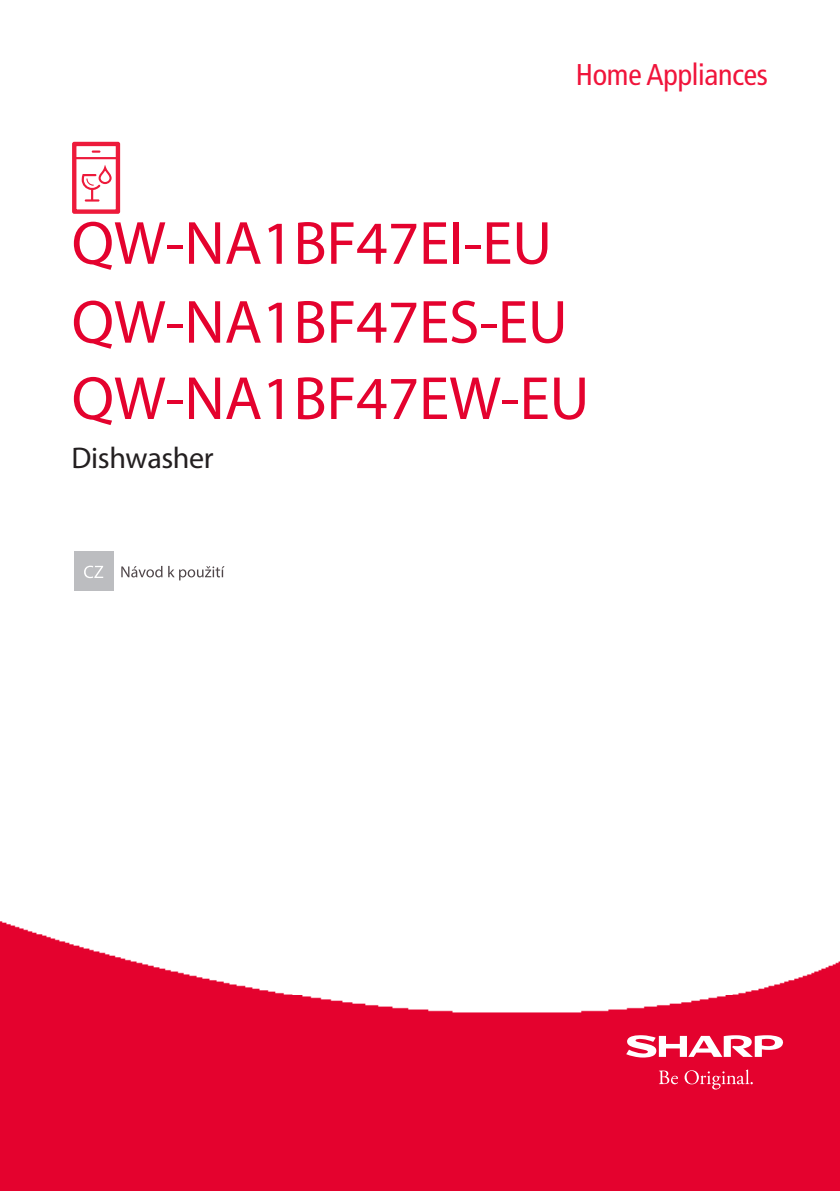
<style>
.page{position:relative;width:840px;height:1191px;background:#fff}
.page>*{position:absolute;margin:0;border:0;box-sizing:border-box;transform-origin:0 0}
.t1{font:61.4px/77.6px "Myriad Pro";letter-spacing:-.005em;color:#e4022e}
.t2{font:condensed 30px "Frutiger LT Com";letter-spacing:-.01em;color:#f0143b}
.t3{font:30px "Myriad Pro";letter-spacing:-.015em;color:#231f20}
</style>
<div class="page">
<img style="left:0;top:921px;width:839px;height:270px">
<svg style="left:658px;top:1070px;width:19px;height:14px"></svg>
<svg style="left:684px;top:1069px;width:68px;height:20px"></svg>
<svg style="left:626px;top:1035px;width:157px;height:22px"></svg>
<svg style="left:121px;top:566px;width:103px;height:14px"></svg>
<div style="left:74px;top:551px;width:40px;height:40px;background:#bcbdc0"></div>
<svg style="left:84px;top:565px;width:19px;height:13px"></svg>
<svg style="left:72px;top:142px;width:48px;height:72px"></svg>
<p class="t2" style="left:575px;top:63px;width:193px">Home Appliances</p>
<p class="t1" style="left:72px;top:203px;width:519px">QW-NA1BF47EI-EU<br>QW-NA1BF47ES-EU<br>QW-NA1BF47EW-EU</p>
<p class="t3" style="left:72px;top:440px;width:143px">Dishwasher</p>
</div>
